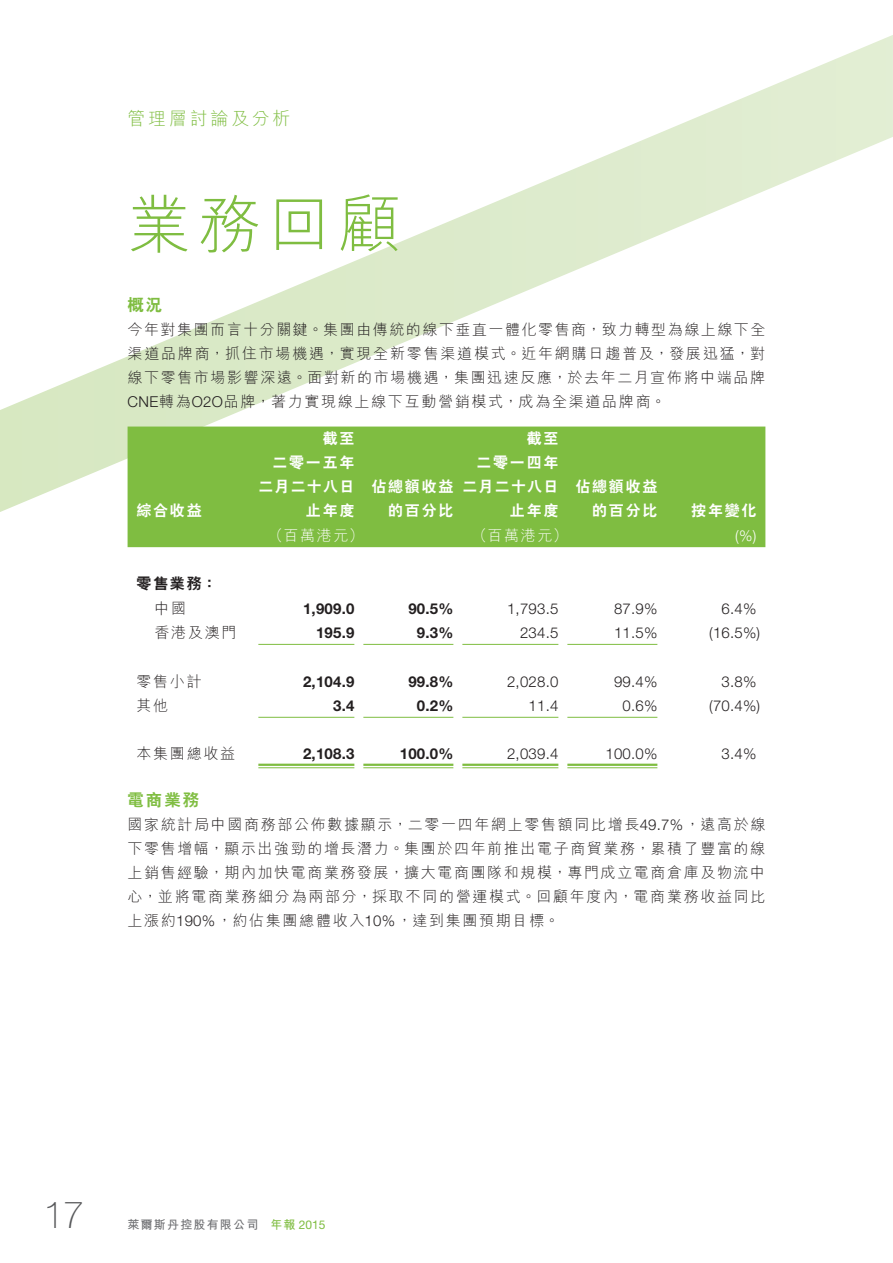
<style>
.page{position:relative;width:893px;height:1263px;background:#fff}
.page>*{position:absolute;margin:0;border:0;box-sizing:border-box;transform-origin:0 0}
._03_Sub_1{font:300 63px "M Hei HK";color:#7fbd41}
.t1{font:100 37.5px "Helvetica Neue LT Std";color:#57585a}
.t2{font:300 18px "M Hei HK";letter-spacing:.15em;color:#7fbd41}
._03_H1{font:800 16.5px "C Hei 2 HK";letter-spacing:.115em;color:#7fbd41}
._01_Body_Text{font:300 15px/24px "M Hei HK";letter-spacing:.115em;color:#231f20;text-align:justify}
._31_table_tab_6pt{font:300 15px "Helvetica Neue LT Std";letter-spacing:.015em;color:#231f20}
._31_table_tab_6pt-2{font:800 15px/24px "C Hei 2 HK";letter-spacing:.115em;color:#fff;text-align:right}
._31_table_tab_6pt-3{font:700 15px "Helvetica Neue LT Std";letter-spacing:.015em;color:#231f20}
._31_table_tab_6pt-4{font:300 15px "M Hei HK";letter-spacing:.115em;color:#231f20}
._31_table_tab_6pt-5{font:300 15px "M Hei HK";letter-spacing:.115em;color:#fff}
._31_table_tab_6pt-6{font:800 15px "C Hei 2 HK";color:#231f20}
._31_table_tab_6pt-7{font:300 15px "Helvetica Neue LT Std";color:#fff}
.t3{font:700 12px "M Hei HK";letter-spacing:.1em;color:#6c6d70}
.t4{font:12px "Helvetica Neue LT Std";color:#7fbd41}
.s1{font-family:"Helvetica Neue LT Std"}
.s2{font-family:"M Hei HK";font-weight:700}
</style>
<div class="page">
<svg style="left:0;top:35px;width:893px;height:486px"></svg>
<div style="left:128px;top:427px;width:637px;height:120px;background:#7fbd41"></div>
<hr style="left:258px;top:644px;width:96px;height:1px;background:#7fbd41">
<hr style="left:363px;top:644px;width:90px;height:1px;background:#7fbd41">
<hr style="left:462px;top:644px;width:96px;height:1px;background:#7fbd41">
<hr style="left:567px;top:644px;width:90px;height:1px;background:#7fbd41">
<hr style="left:258px;top:717px;width:96px;height:1px;background:#7fbd41">
<hr style="left:363px;top:717px;width:90px;height:1px;background:#7fbd41">
<hr style="left:462px;top:717px;width:96px;height:1px;background:#7fbd41">
<hr style="left:567px;top:717px;width:90px;height:1px;background:#7fbd41">
<hr style="left:258px;top:764px;width:96px;height:2px;background:#7fbd41">
<hr style="left:258px;top:767px;width:96px;height:1px;background:#7fbd41">
<hr style="left:363px;top:764px;width:90px;height:2px;background:#7fbd41">
<hr style="left:363px;top:767px;width:90px;height:1px;background:#7fbd41">
<hr style="left:462px;top:764px;width:96px;height:2px;background:#7fbd41">
<hr style="left:462px;top:767px;width:96px;height:1px;background:#7fbd41">
<hr style="left:567px;top:764px;width:90px;height:2px;background:#7fbd41">
<hr style="left:567px;top:767px;width:90px;height:1px;background:#7fbd41">
<p class="t2" style="left:128px;top:106px;width:164px">管理層討論及分析</p>
<p class="_03_Sub_1" style="left:128px;top:180px;width:275px">業務回顧</p>
<p class="_03_H1" style="left:128px;top:293px;width:36px">概況</p>
<p class="_01_Body_Text" style="left:128px;top:317px;width:639px">今年對集團而言十分關鍵。集團由傳統的線下垂直一體化零售商，致力轉型為線上線下全渠道品牌商，抓住市場機遇，實現全新零售渠道模式。近年網購日趨普及，發展迅猛，對線下零售市場影響深遠。面對新的市場機遇，集團迅速反應，於去年二月宣佈將中端品牌<span class="s1">CNE</span>轉為<span class="s1">O2O</span>品牌，著力實現線上線下互動營銷模式，成為全渠道品牌商。</p>
<p class="_31_table_tab_6pt-2" style="left:137px;top:499px;width:67px">綜合收益</p>
<p class="_31_table_tab_6pt-2" style="left:258px;top:427px;width:98px">截至<br>二零一五年二月二十八日止年度</p>
<p class="_31_table_tab_6pt-2" style="left:372px;top:475px;width:83px">佔總額收益的百分比</p>
<p class="_31_table_tab_6pt-2" style="left:462px;top:427px;width:98px">截至<br>二零一四年二月二十八日止年度</p>
<p class="_31_table_tab_6pt-2" style="left:576px;top:475px;width:83px">佔總額收益</p>
<p class="_31_table_tab_6pt-2" style="left:592px;top:499px;width:67px">的百分比</p>
<p class="_31_table_tab_6pt-2" style="left:691px;top:499px;width:67px">按年變化</p>
<p class="_31_table_tab_6pt-5" style="left:268px;top:525px;width:97px">（百萬港元）</p>
<p class="_31_table_tab_6pt-5" style="left:472px;top:525px;width:97px">（百萬港元(</p>
<p class="_31_table_tab_6pt-7" style="left:735px;top:526px;width:23px">%) (</p>
<p class="_31_table_tab_6pt-6" style="left:137px;top:574px;width:82px">零售業務：</p>
<p class="_31_table_tab_6pt-4" style="left:155px;top:598px;width:33px">中國</p>
<p class="_31_table_tab_6pt-3" style="left:303px;top:599px;width:53px">1,909.0</p>
<p class="_31_table_tab_6pt-3" style="left:408px;top:599px;width:47px">90.5%</p>
<p class="_31_table_tab_6pt" style="left:507px;top:599px;width:53px">1,793.5</p>
<p class="_31_table_tab_6pt" style="left:614px;top:599px;width:45px">87.9%</p>
<p class="_31_table_tab_6pt" style="left:722px;top:599px;width:36px">6.4%</p>
<p class="_31_table_tab_6pt-4" style="left:155px;top:622px;width:83px">香港及澳門</p>
<p class="_31_table_tab_6pt-3" style="left:316px;top:623px;width:40px">195.9</p>
<p class="_31_table_tab_6pt-3" style="left:417px;top:623px;width:38px">9.3%</p>
<p class="_31_table_tab_6pt" style="left:520px;top:623px;width:40px">234.5</p>
<p class="_31_table_tab_6pt" style="left:614px;top:623px;width:45px">11.5%</p>
<p class="_31_table_tab_6pt" style="left:709px;top:623px;width:52px">)16.5%(</p>
<p class="_31_table_tab_6pt-4" style="left:137px;top:670px;width:67px">零售小計</p>
<p class="_31_table_tab_6pt-3" style="left:303px;top:672px;width:53px">2,104.9</p>
<p class="_31_table_tab_6pt-3" style="left:408px;top:672px;width:47px">99.8%</p>
<p class="_31_table_tab_6pt" style="left:507px;top:672px;width:53px">2,028.0</p>
<p class="_31_table_tab_6pt" style="left:614px;top:672px;width:45px">99.4%</p>
<p class="_31_table_tab_6pt" style="left:722px;top:672px;width:36px">3.8%</p>
<p class="_31_table_tab_6pt-4" style="left:137px;top:695px;width:33px">其他</p>
<p class="_31_table_tab_6pt-3" style="left:333px;top:696px;width:23px">3.4</p>
<p class="_31_table_tab_6pt-3" style="left:417px;top:696px;width:38px">0.2%</p>
<p class="_31_table_tab_6pt" style="left:529px;top:696px;width:31px">11.4</p>
<p class="_31_table_tab_6pt" style="left:623px;top:696px;width:36px">0.6%</p>
<p class="_31_table_tab_6pt" style="left:709px;top:696px;width:52px">)70.4%(</p>
<p class="_31_table_tab_6pt-4" style="left:137px;top:743px;width:100px">本集團總收益</p>
<p class="_03_H1" style="left:128px;top:789px;width:73px">電商業務</p>
<p class="_01_Body_Text" style="left:128px;top:812px;width:639px">國家統計局中國商務部公佈數據顯示，二零一四年網上零售額同比增長<span class="s1">49.7%</span>，遠高於線下零售增幅，顯示出強勁的增長潛力。集團於四年前推出電子商貿業務，累積了豐富的線上銷售經驗，期內加快電商業務發展，擴大電商團隊和規模，專門成立電商倉庫及物流中心，並將電商業務細分為兩部分，採取不同的營運模式。回顧年度內，電商業務收益同比上漲約<span class="s1">190%</span>，約佔集團總體收入<span class="s1">10%</span>，達到集團預期目標。</p>
<p class="_31_table_tab_6pt" style="left:605px;top:745px;width:53px">100.0%</p>
<p class="_31_table_tab_6pt" style="left:722px;top:745px;width:36px">3.4%</p>
<p class="_31_table_tab_6pt-3" style="left:400px;top:745px;width:55px">100.0%</p>
<p class="_31_table_tab_6pt-3" style="left:303px;top:745px;width:53px">2,108.3</p>
<p class="_31_table_tab_6pt" style="left:507px;top:745px;width:53px">2,039.4</p>
<p class="t1" style="left:43px;top:1193px;width:42px">17</p>
<p class="t3" style="left:128px;top:1216px;width:132px">萊爾斯丹控股有限公司</p>
<p class="t4" style="left:270px;top:1217px;width:57px"><span class="s2">年報</span> 2015</p>
</div>
